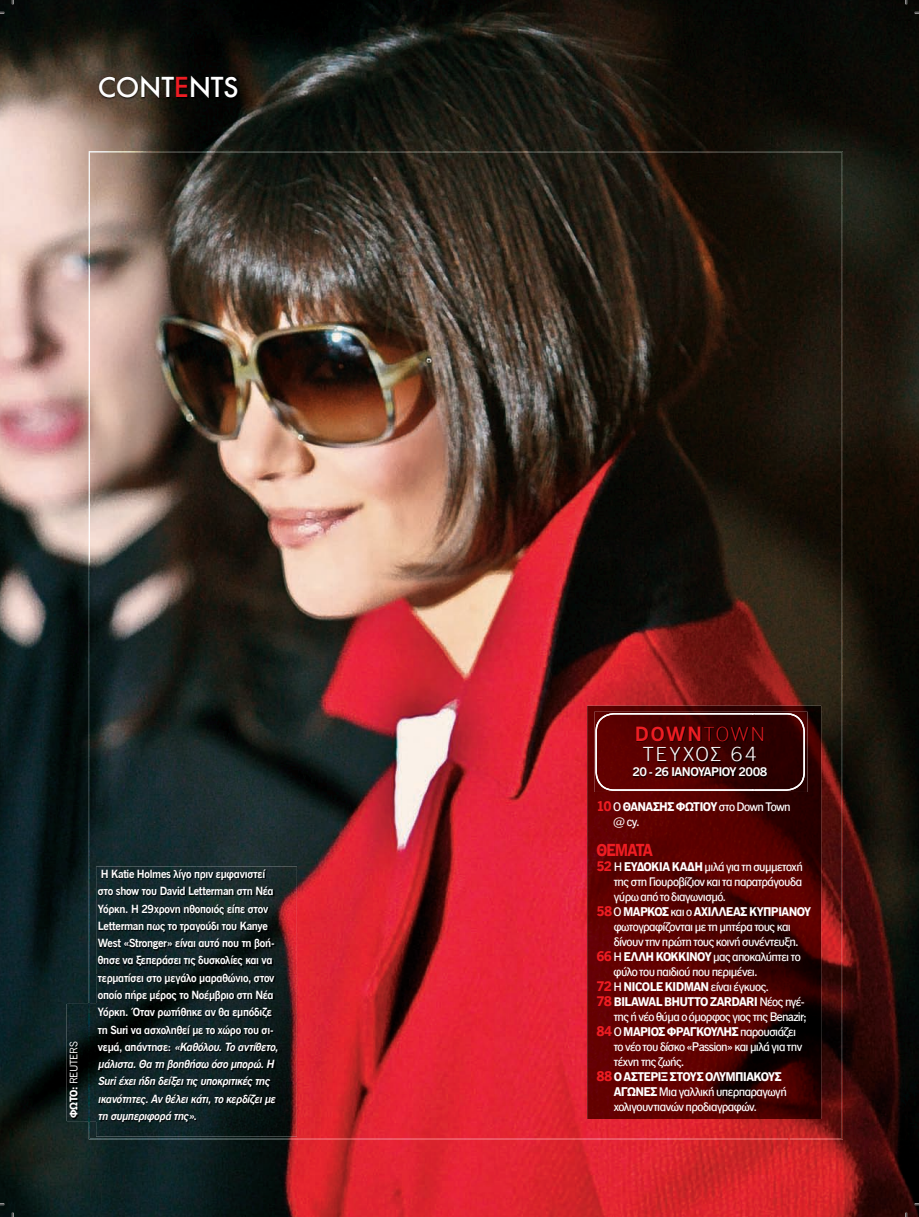
<style>
.page{position:relative;width:919px;height:1217px;background:#fff}
.page>*{position:absolute;margin:0;border:0;box-sizing:border-box;transform-origin:0 0}
.t1{font:500 30px "Futura Greek";letter-spacing:-.01em;color:#fff}
.t2{font:600 19.5px "C Dsans 04";color:#ee1d23;scale:1.05 1}
.t3{font:300 19.5px "C Dsans 01";letter-spacing:.095em;color:#fff;scale:1.05 1}
.t4{font:700 16.5px "C Dsans 05";letter-spacing:-.075em;color:#ee1d23;scale:.95 1}
.t5{font:500 12px/15px "C Dsans 03";letter-spacing:-.045em;color:#fff}
.t6{font:700 12px "C Dsans 05";letter-spacing:-.055em;color:#fff}
.t7{font:600 12px "C Dsans 04";letter-spacing:-.05em;color:#fff;scale:1.05 1}
.t8{font:600 11.25px/17.2px "C Dsans 04";letter-spacing:-.025em;color:#fff}
.t9{font:10.5px "C Dsans 02";letter-spacing:-.03em;color:#fff}
.s1{color:#ee1d23}
.s2{font-family:"C Dsans 05";font-weight:700}
.s3{font-style:italic}
.s4{font-family:"C Dsans 00";font-weight:100}
.s5{font-size:13.5px;color:#ee1d23}
.s6{font-family:"C Dsans 03";font-weight:500}
.s7{font-family:"C Dsans 05";font-weight:700;font-size:13.5px;color:#ee1d23}
</style>
<div class="page">
<img style="left:0;top:0;width:918px;height:1216px">
<img style="left:67px;top:1003px;width:29px;height:117px">
<img style="left:98px;top:75px;width:142px;height:25px">
<img style="left:89px;top:151px;width:753px;height:52px">
<img style="left:89px;top:203px;width:2px;height:916px">
<img style="left:788px;top:203px;width:54px;height:936px">
<img style="left:89px;top:1119px;width:700px;height:20px">
<img style="left:587px;top:705px;width:234px;height:413px">
<img style="left:594px;top:711px;width:213px;height:80px">
<img style="left:595px;top:712px;width:209px;height:78px">
<img style="left:96px;top:866px;width:201px;height:270px">
<h1 class="t1" style="left:98px;top:75px;width:142px">CONT<span class="s1">E</span>NTS</h1>
<p class="t9" style="left:70px;top:1117px;width:78px;rotate:-90deg"><span class="s2">ΦΩΤΟ:</span> RΕUTERS</p>
<p class="t8" style="left:98px;top:866px;width:184px">H Katie Holmes λίγο πριν εµφανιστεί στο show του David Letterman στη Νέα Υόρκη. Η 29χρονη ηθοποιός είπε στον Letterman πως το τραγούδι του Kanye West «Stronger» είναι αυτό που τη βοή&shy;θησε να ξεπεράσει τις δυσκολίες και να τερµατίσει στο µεγάλο µαραθώνιο, στον οποίο πήρε µέρος το Νοέµβριο στη Νέα Υόρκη. Όταν ρωτήθηκε αν θα εµπόδιζε τη Suri να ασχοληθεί µε το χώρο του σι&shy;νεµ ά, απ ά ν τ η σ ε: <span class="s3">«Καθόλου.Το αντίθετο, µάλιστα.Θα τη βοηθήσω όσο µπορώ.Η Suriέχει ήδη δείξει τις υποκριτικές της ικανότητες.Αν θέλει κάτι,το κερδίζειµε τη συµπεριφορά της»</span>.</p>
<h2 class="t2" style="left:634px;top:725px;width:126px">DOWN<span class="s4">TOWN</span></h2>
<h2 class="t3" style="left:642px;top:746px;width:110px">ΤΕΥΧΟΣ 64</h2>
<p class="t7" style="left:632px;top:766px;width:130px">20 - 26 ΙΑΝΟΥΑΡΙΟΥ 2008</p>
<p class="t6" style="left:596px;top:801px;width:196px"><span class="s5">10</span> <span class="s6">Ο</span> ΘΑΝΑΣΗΣ ΦΩΤΙΟΥ <span class="s6">στο Down Town</span></p>
<p class="t5" style="left:613px;top:814px;width:28px">@ cy.</p>
<h3 class="t4" style="left:596px;top:842px;width:61px">ΘΕΜΑΤΑ</h3>
<p class="t5" style="left:613px;top:859px;width:190px;text-align:justify;text-indent:-17px"><span class="s7">52</span> Η <span class="s2">ΕΥ∆ΟΚΙΑ ΚΑ∆Η</span> µιλά για τη συµµετοχή της στη Γιουροβίζιον και τα παρατράγουδα γύρω από το διαγωνισµό.</p>
<p class="t6" style="left:596px;top:906px;width:216px"><span class="s5">58</span> <span class="s6">Ο</span> ΜΑΡΚΟΣ <span class="s6">και ο</span> ΑΧΙΛΛΕΑΣ ΚΥΠΡΙΑΝΟΥ</p>
<p class="t5" style="left:613px;top:919px;width:179px">φωτογραφίζονται µε τη µητέρα τους και</p>
<p class="t5" style="left:613px;top:934px;width:187px">δίνουν την πρώτη τους κοινή συνέντευξη.</p>
<p class="t5" style="left:596px;top:949px;width:206px"><span class="s7">66</span> Η <span class="s2">ΕΛΛΗ ΚΟΚΚΙΝΟΥ</span> µας αποκαλύπτει το</p>
<p class="t5" style="left:613px;top:964px;width:146px">φύλο του παιδιού που περιµένει.</p>
<p class="t5" style="left:596px;top:979px;width:174px"><span class="s7">72</span> Η <span class="s2">NICOLE KIDMAN</span> είναι έγκυος.</p>
<p class="t6" style="left:596px;top:996px;width:210px"><span class="s5">78</span> BILAWAL BHUTTO ZARDARI <span class="s6">Νέος ηγέ-</span></p>
<p class="t5" style="left:613px;top:1009px;width:195px">της ή νέο θύµα ο όµορφος γιος της Benazir;</p>
<p class="t6" style="left:596px;top:1026px;width:201px"><span class="s5">84</span> <span class="s6">Ο</span> ΜΑΡΙΟΣ ΦΡΑΓΚΟΥΛΗΣ <span class="s6">παρουσιάζει</span></p>
<p class="t5" style="left:613px;top:1039px;width:190px">το νέο του δίσκο «Passion» και µιλά για την τέχνη της ζωής.</p>
<p class="t6" style="left:596px;top:1071px;width:187px"><span class="s5">88</span> Ο ΑΣΤΕΡΙΞ ΣΤΟΥΣ ΟΛΥΜΠΙΑΚΟΥΣ</p>
<p class="t5" style="left:613px;top:1084px;width:175px"><span class="s2">ΑΓΩΝΕΣ</span> Μια γαλλική υπερπαραγωγή χολιγουντιανών προδιαγραφών.</p>
</div>
